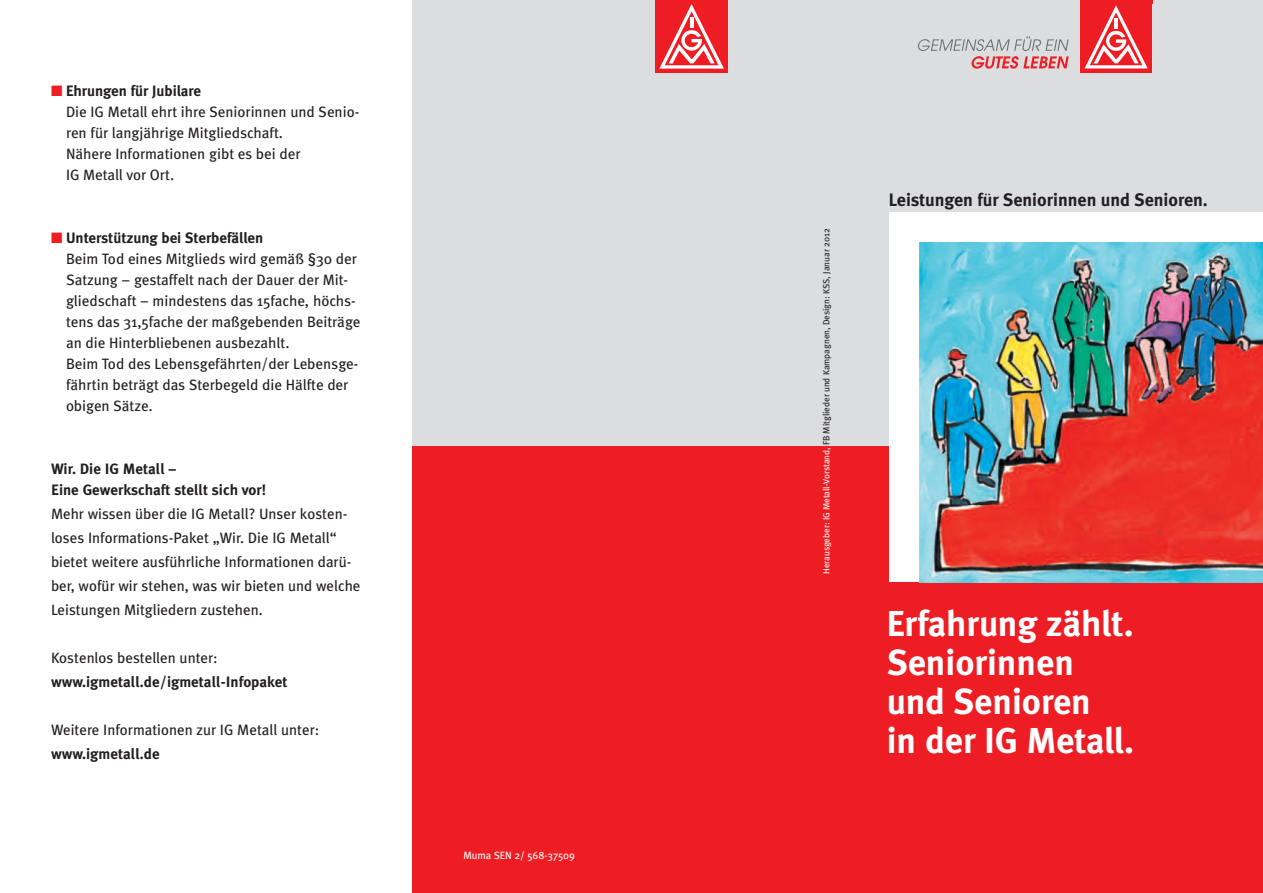
<style>
.page{position:relative;width:1263px;height:893px;background:#fff}
.page>*{position:absolute;margin:0;border:0;box-sizing:border-box;transform-origin:0 0}
.t1{font:700 36px/39px "Meta";color:#fff}
.t2{font:700 18px "Meta";color:#231f20}
.t3{font:15px/21px "Meta";color:#231f20}
.t4{font:15px/24px "Meta Plus";color:#231f20}
.t5{font:700 15px/21px "Meta Plus";color:#231f20}
.t6{font:10.65px "Meta";letter-spacing:-.005em;color:#fff}
.t7{font:9px "Meta";color:#231f20}
.s1{font-family:"Zapf Ding Neu";color:#ee1d23}
.s2{font-weight:700}
.s3{color:#fff}
.s4{font-family:"Koz Min Pr 6 N";font-weight:500}
</style>
<div class="page">
<div style="left:412px;top:0;width:851px;height:893px;background:#dcdddf"></div>
<div style="left:412px;top:446px;width:851px;height:447px;background:#ee1d23"></div>
<div style="left:889px;top:213px;width:374px;height:369px;background:#fff"></div>
<img style="left:919px;top:243px;width:344px;height:339px">
<div style="left:655px;top:0;width:72px;height:72px;background:#ee1d23"></div>
<svg style="left:659px;top:4px;width:65px;height:65px"></svg>
<hr style="left:1080px;top:0;width:72px;height:3px;background:#ee1d23">
<div style="left:1080px;top:1px;width:72px;height:71px;background:#ee1d23"></div>
<svg style="left:1084px;top:5px;width:64px;height:64px"></svg>
<svg style="left:917px;top:36px;width:152px;height:33px"></svg>
<p class="t3" style="left:66px;top:81px;width:295px;text-indent:-15px"><span class="s1">n</span> <span class="s2">Ehrungen für Jubilare<br></span>Die IG Metall ehrt ihre Seniorinnen und Senio&shy;ren für langjährige Mitgliedschaft.<br>Nähere Informationen gibt es bei der<br>IG Metall vor Ort.</p>
<p class="t3" style="left:66px;top:228px;width:296px;text-indent:-15px"><span class="s1">n</span> <span class="s2">Unterstützung bei Sterbefällen<br></span>Beim Tod eines Mitglieds wird gemäß §30 der Satzung – gestaffelt nach der Dauer der Mit&shy;gliedschaft – mindestens das 15fache, höchs&shy;tens das 31,5fache der maßgebenden Beiträge an die Hinterbliebenen ausbezahlt.<br>Beim Tod des Lebensgefährten/der Lebensge&shy;fährtin beträgt das Sterbegeld die Hälfte der obigen Sätze.</p>
<p class="t5" style="left:51px;top:458px;width:217px">Wir. Die IG Metall –<br>Eine Gewerkschaft stellt sich vor!</p>
<p class="t4" style="left:51px;top:501px;width:311px">Mehr wissen über die IG Metall? Unser kosten&shy;loses Informations-Paket „Wir. Die IG Metall“ bietet weitere ausführliche Informationen darü&shy;ber, wofür wir stehen, was wir bieten und welche Leistungen Mitgliedern zustehen.</p>
<p class="t4" style="left:51px;top:645px;width:168px">Kostenlos bestellen unter:</p>
<p class="t5" style="left:51px;top:671px;width:238px">www.igmetall.de/igmetall-Infopaket</p>
<p class="t4" style="left:51px;top:717px;width:270px">Weitere Informationen zur IG Metall unter:</p>
<p class="t5" style="left:51px;top:743px;width:110px">www.igmetall.de</p>
<p class="t6" style="left:463px;top:851px;width:113px">Muma SEN 2/ 568-37509</p>
<p class="t7" style="left:823px;top:574px;width:347px;rotate:-90deg"><span class="s3">Herausgeber: IG Metall-Vorstand,</span> FB Mitglieder und Kampagnen, Design: KSS, Januar 2012</p>
<p class="t2" style="left:889px;top:193px;width:321px">Leistungen fu<span class="s4">̈</span>r Seniorinnen und Senioren.</p>
<h1 class="t1" style="left:887px;top:607px;width:249px">Erfahrung zählt.<br>Seniorinnen und Senioren<br>in der IG Metall.</h1>
</div>
